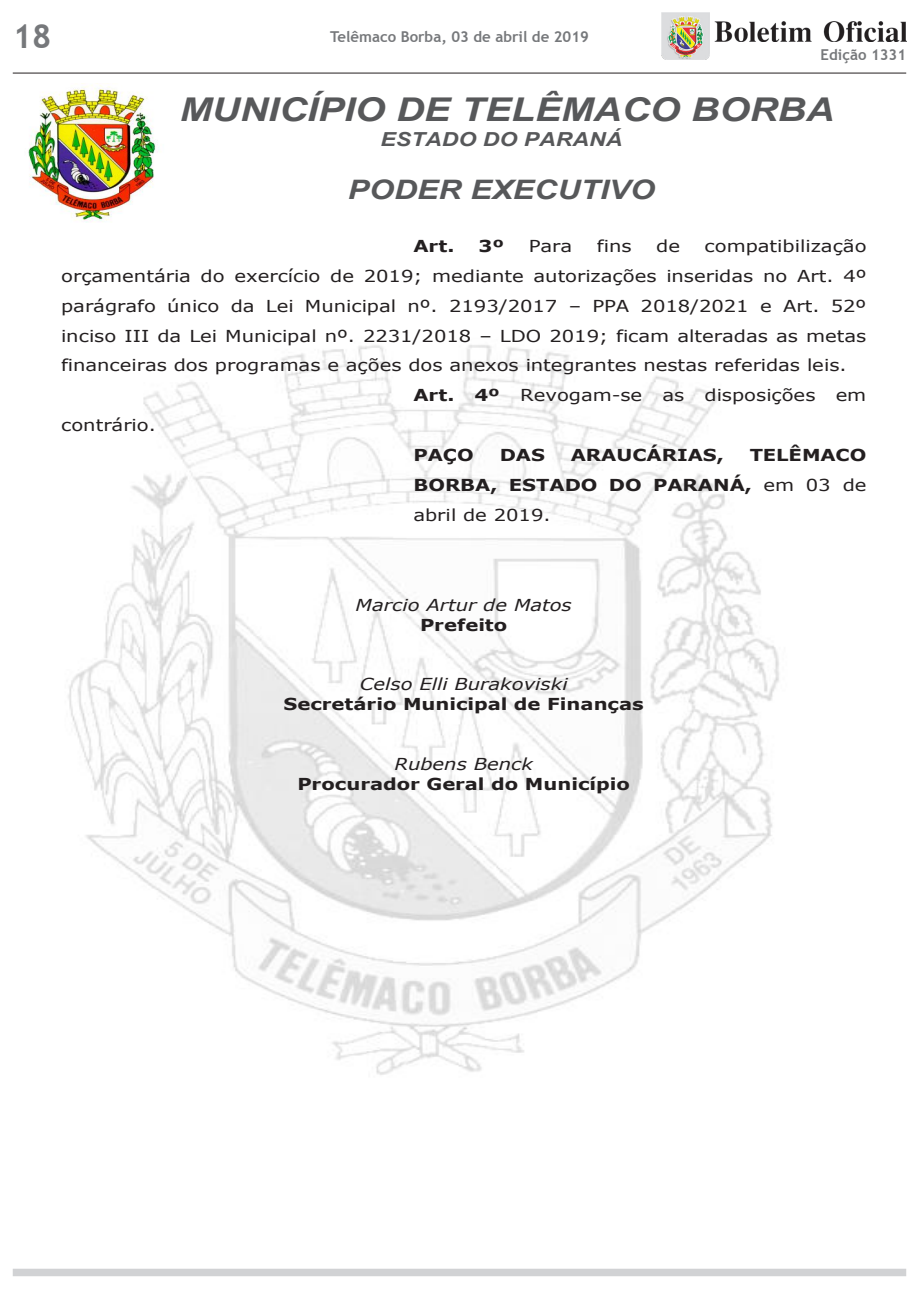
<style>
.page{position:relative;width:919px;height:1289px;background:#fff}
.page>*{position:absolute;margin:0;border:0;box-sizing:border-box;transform-origin:0 0}
.t1{font:700 33px "Trebuchet MS";color:#76787b}
.t2{font:italic 700 32.7px "Arial";color:#57585a;scale:1.19 1}
.t3{font:italic 700 26.85px "Arial";color:#57585a;scale:1.19 1}
.t4{font:italic 700 19.35px "Arial";color:#57585a;scale:1.19 1}
.t5{font:16.5px "Verdana";letter-spacing:-.005em;color:#231f20;scale:1.19 1}
.t6{font:700 16.5px/29.8px "Verdana";color:#231f20;text-align:center;scale:1.19 1}
.t7{font:italic 16.5px/20px "Verdana";color:#231f20;text-align:center;scale:1.19 1}
.t8{font:700 15px "Trebuchet MS";color:#76787b}
.s1{font-weight:700}
.s2{font-weight:400}
.s3{font-weight:700;font-style:normal}
.s4{font-weight:400;font-style:italic}
</style>
<div class="page">
<img style="left:662px;top:13px;width:47px;height:47px">
<img style="left:714px;top:21px;width:192px;height:21px">
<hr style="left:13px;top:73px;width:893px;height:1px;background:#231f20">
<img style="left:28px;top:85px;width:130px;height:138px">
<img style="left:68px;top:345px;width:711px;height:730px">
<div style="left:13px;top:1268px;width:893px;height:8px;background:#d1d2d4"></div>
<h1 class="t1" style="left:13px;top:16px;width:40px">18</h1>
<p class="t8" style="left:330px;top:27px;width:260px">Telêmaco Borba, 03 de abril de 2019</p>
<p class="t8" style="left:820px;top:45px;width:87px">Edição 1331</p>
<p class="t2" style="left:180px;top:88px;width:551px">MUNICÍPIO DE TELÊMACO BORBA</p>
<p class="t4" style="left:380px;top:126px;width:205px">ESTADO DO PARANÁ</p>
<p class="t3" style="left:348px;top:172px;width:259px">PODER EXECUTIVO</p>
<p class="t6" style="left:413px;top:231px;width:36px">Art.</p>
<p class="t6" style="left:478px;top:231px;width:23px">3º</p>
<p class="t5" style="left:528px;top:235px;width:38px">Para</p>
<p class="t5" style="left:597px;top:235px;width:31px">fins</p>
<p class="t5" style="left:656px;top:235px;width:22px">de</p>
<p class="t5" style="left:704px;top:235px;width:138px">compatibilização</p>
<p class="t5" style="left:61px;top:264px;width:678px">orçamentária do exercício de 2019; mediante autorizações inseridas no Art. 4º</p>
<p class="t5" style="left:61px;top:294px;width:678px">parágrafo único da Lei Municipal nº. 2193/2017 – PPA 2018/2021 e Art. 52º</p>
<p class="t5" style="left:61px;top:324px;width:678px">inciso III da Lei Municipal nº. 2231/2018 – LDO 2019; ficam alteradas as metas</p>
<p class="t5" style="left:61px;top:354px;width:661px">financeiras dos programas e ações dos anexos integrantes nestas referidas leis.</p>
<p class="t5" style="left:413px;top:384px;width:382px"><span class="s1">Art. 4º</span> Revogam-se as disposições em</p>
<p class="t5" style="left:61px;top:414px;width:81px">contrário.</p>
<p class="t6" style="left:413px;top:440px;width:52px">PAÇO</p>
<p class="t6" style="left:499px;top:440px;width:39px">DAS</p>
<p class="t6" style="left:570px;top:440px;width:130px">ARAUCÁRIAS,</p>
<p class="t6" style="left:413px;top:440px;width:382px;text-align:justify;text-indent:336px">TELÊMACO BORBA, ESTADO DO PARANÁ, <span class="s2">em 03 de abril de 2019.</span></p>
<p class="t7" style="left:355px;top:594px;width:183px">Marcio Artur de Matos<br><span class="s3">Prefeito</span></p>
<p class="t6" style="left:283px;top:674px;width:304px;line-height:19.8px"><span class="s4">Celso Elli Burakoviski<br></span>Secretário Municipal de Finanças</p>
<p class="t6" style="left:297px;top:753px;width:281px;line-height:20px"><span class="s4">Rubens Benck<br></span>Procurador Geral do Município</p>
</div>
